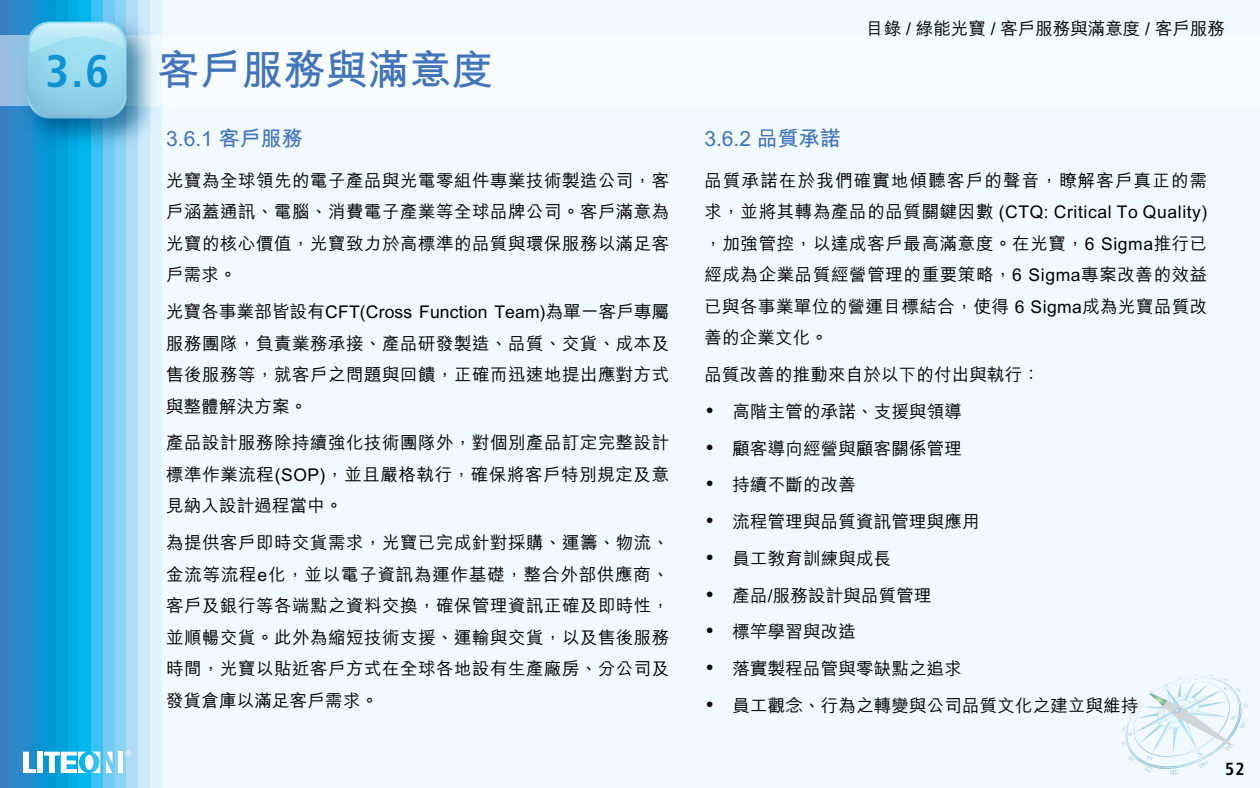
<style>
.page{position:relative;width:1260px;height:788px;background:#fff}
.page>*{position:absolute;margin:0;border:0;box-sizing:border-box;transform-origin:0 0}
.t1{font:700 42px "M Hei";color:#4274ba}
.t2{font:700 21px "M Hei";color:#4274ba}
.t3{font:500 17.5px/31.5px "M Hei";letter-spacing:.025em;color:#000;text-align:justify}
.t4{font:500 17.5px "M Hei";color:#000}
.t5{font:700 condensed 17.5px "Frutiger";color:#000}
.s1{font-family:"Frutiger";font-stretch:condensed;font-size:45.5px;color:#0e93d2}
.s2{font-family:"ST Heiti TC"}
</style>
<div class="page">
<div style="left:138px;top:0;width:1122px;height:788px;background:#f1fafe"></div>
<div style="left:0;top:0;width:10px;height:788px;background:#397ec1"></div>
<div style="left:9px;top:0;width:12px;height:788px;background:#2d87c8"></div>
<div style="left:21px;top:0;width:12px;height:788px;background:#288aca"></div>
<div style="left:33px;top:0;width:12px;height:788px;background:#0e93d2"></div>
<div style="left:45px;top:0;width:11px;height:788px;background:#0098d6"></div>
<div style="left:56px;top:0;width:12px;height:788px;background:#00a2dd"></div>
<div style="left:68px;top:0;width:12px;height:788px;background:#00aee7"></div>
<div style="left:80px;top:0;width:11px;height:788px;background:#00b7ef"></div>
<div style="left:91px;top:0;width:12px;height:788px;background:#39c1f1"></div>
<div style="left:103px;top:0;width:12px;height:788px;background:#73cbf3"></div>
<div style="left:115px;top:0;width:11px;height:788px;background:#8cd2f4"></div>
<div style="left:126px;top:0;width:12px;height:788px;background:#b1dcf6"></div>
<div style="left:138px;top:0;width:12px;height:788px;background:#ccecfc"></div>
<div style="left:150px;top:0;width:11px;height:788px;background:#e1f4fd"></div>
<svg style="left:125px;top:750px;width:6px;height:6px"></svg>
<svg style="left:106px;top:751px;width:6px;height:22px"></svg>
<hr style="left:118px;top:751px;width:4px;height:22px;background:#fff">
<div style="left:37px;top:751px;width:6px;height:22px;background:#fff"></div>
<svg style="left:23px;top:751px;width:13px;height:22px"></svg>
<svg style="left:44px;top:751px;width:56px;height:22px"></svg>
<div style="left:0;top:35px;width:1260px;height:70px;background:#f7fcfe"></div>
<img style="left:12px;top:7px;width:150px;height:151px">
<svg style="left:28px;top:22px;width:98px;height:96px;background:#97d5ea"></svg>
<svg style="left:1126px;top:674px;width:122px;height:101px"></svg>
<h1 class="t1" style="left:46px;top:48px;width:449px"><span class="s1">3.6</span> 客戶服務與滿意度</h1>
<p class="t2" style="left:166px;top:128px;width:138px">3.6.1 客戶服務</p>
<p class="t3" style="left:166px;top:165px;width:505px">光寶為全球領先的電子產品與光電零組件專業技術製造公司，客戶涵蓋通訊、電腦、消費電子產業等全球品牌公司。客戶滿意為光寶的核心價值，光寶致力於高標準的品質與環保服務以滿足客戶需求。</p>
<p class="t3" style="left:166px;top:296px;width:505px">光寶各事業部皆設有CFT(Cross Function Team)為單一客戶專屬服務團隊，負責業務承接、產品研發製造、品質、交貨、成本及售後服務等，就客戶之問題與回饋，正確而迅速地提出應對方式與整體解決方案。</p>
<p class="t3" style="left:166px;top:427px;width:505px">產品設計服務除持續強化技術團隊外，對個別產品訂定完整設計標準作業流程(SOP)，並且嚴格執行，確保將客戶特別規定及意見納入設計過程當中。</p>
<p class="t3" style="left:166px;top:527px;width:505px">為提供客戶即時交貨需求，光寶已完成針對採購、運籌、物流、金流等流程e化，並以電子資訊為運作基礎，整合外部供應商、客戶及銀行等各端點之資料交換，確保管理資訊正確及即時性，並順暢交貨。此外為縮短技術支援、運輸與交貨，以及售後服務時間，光寶以貼近客戶方式在全球各地設有生產廠房、分公司及發貨倉庫以滿足客戶需求。</p>
<p class="t4" style="left:866px;top:19px;width:360px">目錄 / 綠能光寶 / 客戶服務與滿意度 / 客戶服務</p>
<p class="t2" style="left:704px;top:128px;width:138px">3.6.2 品質承諾</p>
<p class="t3" style="left:704px;top:165px;width:505px">品質承諾在於我們確實地傾聽客戶的聲音，瞭解客戶真正的需求，並將其轉為產品的品質關鍵因數 (CTQ: Critical To Quality)，加強管控，以達成客戶最高滿意度。在光寶，6 Sigma推行已經成為企業品質經營管理的重要策略，6 Sigma專案改善的效益已與各事業單位的營運目標結合，使得 6 Sigma成為光寶品質改善的企業文化。</p>
<p class="t3" style="left:704px;top:359px;width:337px">品質改善的推動來自於以下的付出與執行：</p>
<p class="t3" style="left:704px;top:396px;width:259px"><span class="s2">•</span> 高階主管的承諾、支援與領導</p>
<p class="t3" style="left:704px;top:433px;width:259px"><span class="s2">•</span> 顧客導向經營與顧客關係管理</p>
<p class="t3" style="left:704px;top:469px;width:153px"><span class="s2">•</span> 持續不斷的改善</p>
<p class="t3" style="left:704px;top:506px;width:277px"><span class="s2">•</span> 流程管理與品質資訊管理與應用</p>
<p class="t3" style="left:704px;top:543px;width:188px"><span class="s2">•</span> 員工教育訓練與成長</p>
<p class="t3" style="left:704px;top:580px;width:229px"><span class="s2">•</span> 產品/服務設計與品質管理</p>
<p class="t3" style="left:704px;top:616px;width:153px"><span class="s2">•</span> 標竿學習與改造</p>
<p class="t3" style="left:704px;top:653px;width:259px"><span class="s2">•</span> 落實製程品管與零缺點之追求</p>
<p class="t3" style="left:704px;top:690px;width:436px"><span class="s2">•</span> 員工觀念、行為之轉變與公司品質文化之建立與維持</p>
<p class="t5" style="left:1225px;top:758px;width:21px">52</p>
</div>
